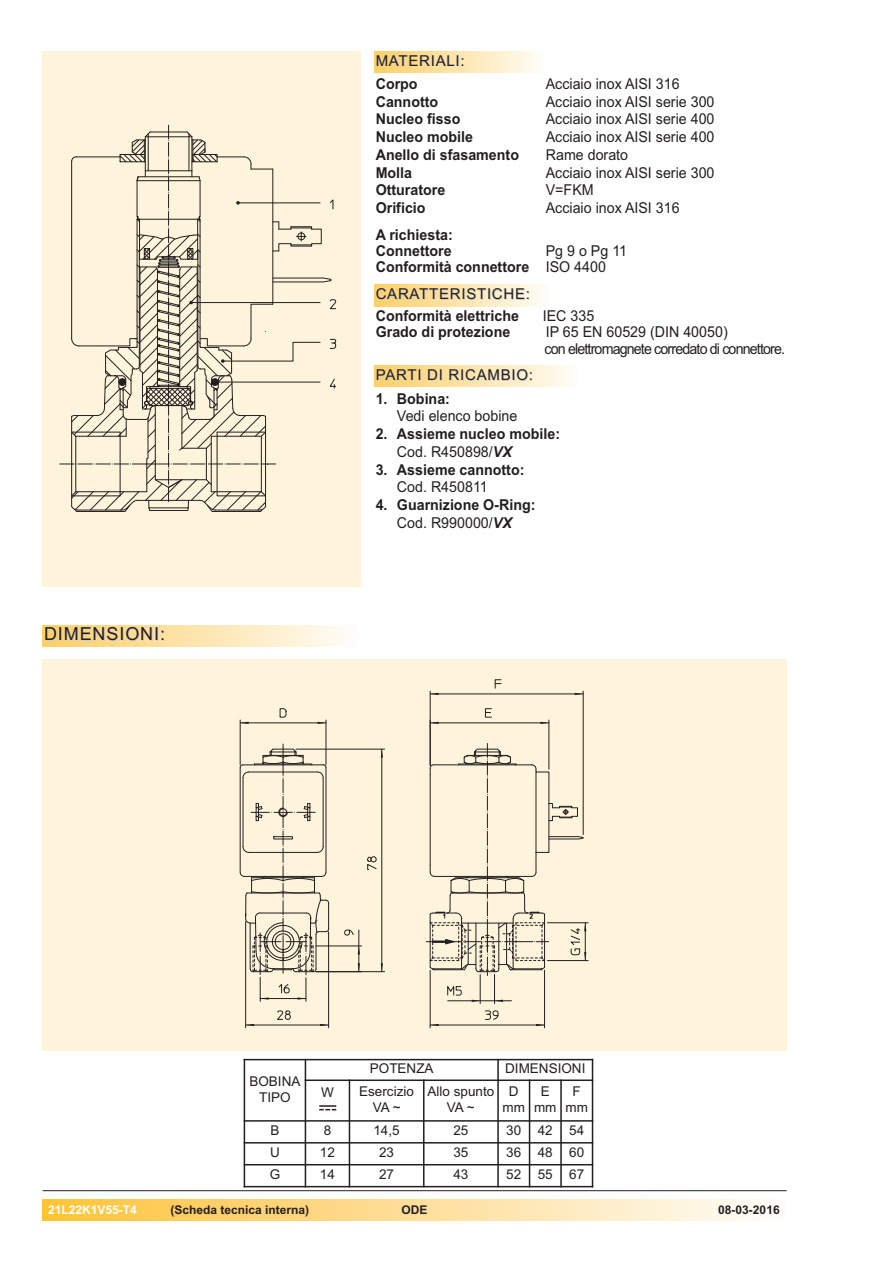
<style>
.page{position:relative;width:893px;height:1263px;background:#fff}
.page>*{position:absolute;margin:0;border:0;box-sizing:border-box;transform-origin:0 0}
.t1{font:18px "Arial";letter-spacing:.05em;color:#231f20}
.t2{font:700 15px/17.7px "Arial";color:#231f20;scale:.95 1}
.t3{font:15px "Arial";color:#231f20;scale:.95 1}
.t4{font:15px/16.2px "Arial";letter-spacing:-.06em;color:#231f20;scale:.95 1}
.t5{font:15px "Arial";letter-spacing:.05em;color:#231f20}
.t6{font:13.5px/16.2px "Arial";color:#231f20;text-align:center}
.t7{font:700 12px "Arial";color:#231f20}
.t8{font:700 12px "Arial";color:#fff}
.s1{font-weight:400}
.s2{font-style:italic}
</style>
<div class="page">
<div style="left:43px;top:1199px;width:744px;height:21px;background:linear-gradient(to right,#fec338,#fefcfb)"></div>
<div style="left:43px;top:625px;width:314px;height:21px;background:linear-gradient(to right,#fece66,#fefdf9)"></div>
<div style="left:374px;top:51px;width:170px;height:21px;background:linear-gradient(to right,#fece67,#fefcf7)"></div>
<div style="left:43px;top:51px;width:318px;height:536px;background:#fef4db"></div>
<svg style="left:60px;top:125px;width:276px;height:387px"></svg>
<div style="left:43px;top:659px;width:744px;height:391px;background:#fef4db"></div>
<hr style="left:381px;top:749px;width:1px;height:223px;background:#231f20">
<hr style="left:296px;top:749px;width:89px;height:1px;background:#231f20">
<hr style="left:316px;top:971px;width:69px;height:1px;background:#231f20">
<svg style="left:381px;top:749px;width:2px;height:9px"></svg>
<svg style="left:381px;top:963px;width:2px;height:9px"></svg>
<svg style="left:367px;top:856px;width:10px;height:14px"></svg>
<hr style="left:359px;top:930px;width:1px;height:42px;background:#231f20">
<hr style="left:316px;top:946px;width:46px;height:1px;background:#231f20">
<svg style="left:358px;top:963px;width:2px;height:8px"></svg>
<svg style="left:358px;top:946px;width:2px;height:8px"></svg>
<svg style="left:344px;top:929px;width:10px;height:7px"></svg>
<hr style="left:246px;top:1025px;width:83px;height:1px;background:#231f20">
<hr style="left:328px;top:932px;width:1px;height:96px;background:#231f20">
<hr style="left:245px;top:921px;width:1px;height:107px;background:#231f20">
<svg style="left:320px;top:1024px;width:9px;height:2px"></svg>
<svg style="left:246px;top:1024px;width:8px;height:2px"></svg>
<svg style="left:277px;top:1010px;width:14px;height:10px"></svg>
<svg style="left:240px;top:744px;width:89px;height:257px"></svg>
<hr style="left:240px;top:723px;width:86px;height:1px;background:#231f20">
<hr style="left:240px;top:720px;width:1px;height:45px;background:#231f20">
<hr style="left:326px;top:720px;width:1px;height:45px;background:#231f20">
<svg style="left:240px;top:722px;width:9px;height:2px"></svg>
<svg style="left:317px;top:722px;width:9px;height:2px"></svg>
<svg style="left:280px;top:708px;width:7px;height:10px"></svg>
<hr style="left:430px;top:723px;width:119px;height:1px;background:#231f20">
<hr style="left:549px;top:720px;width:1px;height:49px;background:#231f20">
<svg style="left:431px;top:722px;width:8px;height:2px"></svg>
<svg style="left:540px;top:722px;width:9px;height:2px"></svg>
<svg style="left:485px;top:708px;width:7px;height:10px"></svg>
<hr style="left:430px;top:694px;width:153px;height:1px;background:#231f20">
<hr style="left:430px;top:691px;width:1px;height:74px;background:#231f20">
<hr style="left:583px;top:691px;width:1px;height:144px;background:#231f20">
<svg style="left:430px;top:693px;width:9px;height:2px"></svg>
<svg style="left:575px;top:693px;width:8px;height:2px"></svg>
<svg style="left:495px;top:679px;width:7px;height:10px"></svg>
<hr style="left:430px;top:1025px;width:115px;height:1px;background:#231f20">
<hr style="left:430px;top:970px;width:1px;height:58px;background:#231f20">
<hr style="left:544px;top:970px;width:1px;height:58px;background:#231f20">
<svg style="left:430px;top:1024px;width:9px;height:2px"></svg>
<svg style="left:536px;top:1024px;width:8px;height:2px"></svg>
<svg style="left:485px;top:1010px;width:14px;height:10px"></svg>
<hr style="left:547px;top:922px;width:41px;height:1px;background:#231f20">
<hr style="left:547px;top:960px;width:41px;height:1px;background:#231f20">
<svg style="left:426px;top:743px;width:160px;height:260px"></svg>
<hr style="left:43px;top:1190px;width:744px;height:1px;background:#231f20">
<div style="left:374px;top:285px;width:175px;height:21px;background:linear-gradient(to right,#fece66,#fefdf9)"></div>
<div style="left:374px;top:366px;width:204px;height:21px;background:linear-gradient(to right,#fece66,#fefcf8)"></div>
<hr style="left:244px;top:1059px;width:1px;height:128px;background:#231f20">
<hr style="left:305px;top:1059px;width:1px;height:128px;background:#231f20">
<hr style="left:349px;top:1079px;width:1px;height:108px;background:#231f20">
<hr style="left:423px;top:1079px;width:1px;height:108px;background:#231f20">
<hr style="left:497px;top:1059px;width:2px;height:128px;background:#231f20">
<hr style="left:529px;top:1079px;width:1px;height:108px;background:#231f20">
<hr style="left:560px;top:1079px;width:2px;height:108px;background:#231f20">
<hr style="left:592px;top:1059px;width:1px;height:128px;background:#231f20">
<hr style="left:244px;top:1059px;width:349px;height:1px;background:#231f20">
<hr style="left:305px;top:1079px;width:288px;height:2px;background:#231f20">
<hr style="left:244px;top:1120px;width:349px;height:2px;background:#231f20">
<hr style="left:244px;top:1142px;width:349px;height:1px;background:#231f20">
<hr style="left:244px;top:1164px;width:349px;height:1px;background:#231f20">
<hr style="left:244px;top:1186px;width:349px;height:1px;background:#231f20">
<svg style="left:319px;top:1105px;width:17px;height:5px"></svg>
<p class="t5" style="left:376px;top:52px;width:90px">MATERIALI:</p>
<p class="t2" style="left:376px;top:75px;width:46px">Corpo</p>
<p class="t3" style="left:546px;top:75px;width:142px">Acciaio inox AISI 316</p>
<p class="t2" style="left:376px;top:93px;width:67px">Cannotto</p>
<p class="t3" style="left:546px;top:93px;width:179px">Acciaio inox AISI serie 300</p>
<p class="t2" style="left:376px;top:110px;width:91px">Nucleo fisso</p>
<p class="t3" style="left:546px;top:111px;width:179px">Acciaio inox AISI serie 400</p>
<p class="t2" style="left:376px;top:128px;width:104px">Nucleo mobile</p>
<p class="t3" style="left:546px;top:128px;width:179px">Acciaio inox AISI serie 400</p>
<p class="t2" style="left:376px;top:146px;width:152px">Anello di sfasamento</p>
<p class="t3" style="left:546px;top:146px;width:88px">Rame dorato</p>
<p class="t2" style="left:376px;top:164px;width:40px">Molla</p>
<p class="t3" style="left:546px;top:164px;width:179px">Acciaio inox AISI serie 300</p>
<p class="t2" style="left:376px;top:181px;width:75px">Otturatore</p>
<p class="t3" style="left:546px;top:182px;width:52px">V=FKM</p>
<p class="t2" style="left:376px;top:199px;width:54px">Orificio</p>
<p class="t3" style="left:546px;top:199px;width:142px">Acciaio inox AISI 316</p>
<p class="t2" style="left:376px;top:226px;width:83px;line-height:16.2px">A richiesta:<br>Connettore</p>
<p class="t2" style="left:376px;top:243px;width:266px;line-height:16.2px;text-indent:170px"><span class="s1">Pg9oPg11<br></span>Conformità connettore <span class="s1">ISO 4400</span></p>
<p class="t2" style="left:376px;top:307px;width:152px">Conformità elettriche</p>
<p class="t3" style="left:543px;top:307px;width:56px">IEC 335</p>
<p class="t2" style="left:376px;top:323px;width:143px">Grado di protezione</p>
<p class="t4" style="left:544px;top:324px;width:255px">IP 65 EN 60529 (DIN 40050)<br>con elettromagnete corredato di connettore.</p>
<p class="t5" style="left:376px;top:285px;width:156px">CARATTERISTICHE:</p>
<p class="t1" style="left:44px;top:624px;width:123px">DIMENSIONI:</p>
<p class="t5" style="left:376px;top:366px;width:159px">PARTI DI RICAMBIO:</p>
<p class="t2" style="left:376px;top:390px;width:80px">1. Bobina:</p>
<p class="t3" style="left:397px;top:407px;width:128px">Vedi elenco bobine</p>
<p class="t2" style="left:397px;top:425px;width:173px;text-indent:-21px">2. Assieme nucleo mobile:<br><span class="s1">Cod. R450898/</span><span class="s2">VX</span></p>
<p class="t2" style="left:376px;top:461px;width:158px">3. Assieme cannotto:</p>
<p class="t3" style="left:397px;top:478px;width:97px">Cod. R450811</p>
<p class="t2" style="left:376px;top:496px;width:170px;text-align:center">4. Guarnizione O-Ring:<br><span class="s1">Cod. R990000/</span><span class="s2">VX</span></p>
<p class="t6" style="left:249px;top:1073px;width:53px">BOBINA<br>TIPO</p>
<p class="t6" style="left:370px;top:1061px;width:65px">POTENZA</p>
<p class="t6" style="left:505px;top:1061px;width:82px">DIMENSIONI</p>
<p class="t6" style="left:321px;top:1084px;width:14px">W</p>
<p class="t6" style="left:359px;top:1083px;width:56px">Esercizio<br>VA ~</p>
<p class="t6" style="left:427px;top:1083px;width:68px">Allo spunto<br>VA ~</p>
<p class="t6" style="left:503px;top:1083px;width:24px">D mm</p>
<p class="t6" style="left:534px;top:1083px;width:24px">E mm</p>
<p class="t6" style="left:565px;top:1083px;width:24px">F mm</p>
<p class="t6" style="left:270px;top:1122px;width:11px">B</p>
<p class="t6" style="left:324px;top:1122px;width:9px">8</p>
<p class="t6" style="left:373px;top:1122px;width:28px">14,5</p>
<p class="t6" style="left:453px;top:1122px;width:17px">25</p>
<p class="t6" style="left:506px;top:1122px;width:79px">30 42 54</p>
<p class="t6" style="left:270px;top:1144px;width:11px">U</p>
<p class="t6" style="left:320px;top:1144px;width:17px">12</p>
<p class="t6" style="left:379px;top:1144px;width:17px">23</p>
<p class="t6" style="left:453px;top:1144px;width:17px">35</p>
<p class="t6" style="left:506px;top:1144px;width:79px">36 48 60</p>
<p class="t6" style="left:270px;top:1166px;width:12px">G</p>
<p class="t6" style="left:320px;top:1166px;width:17px">14</p>
<p class="t6" style="left:379px;top:1166px;width:17px">27</p>
<p class="t6" style="left:453px;top:1166px;width:17px">43</p>
<p class="t6" style="left:506px;top:1166px;width:79px">52 55 67</p>
<p class="t8" style="left:48px;top:1203px;width:90px">21L22K1V55-T4</p>
<p class="t7" style="left:170px;top:1203px;width:140px">(Scheda tecnica interna)</p>
<p class="t7" style="left:402px;top:1203px;width:28px">ODE</p>
<p class="t7" style="left:718px;top:1203px;width:63px">08-03-2016</p>
</div>
